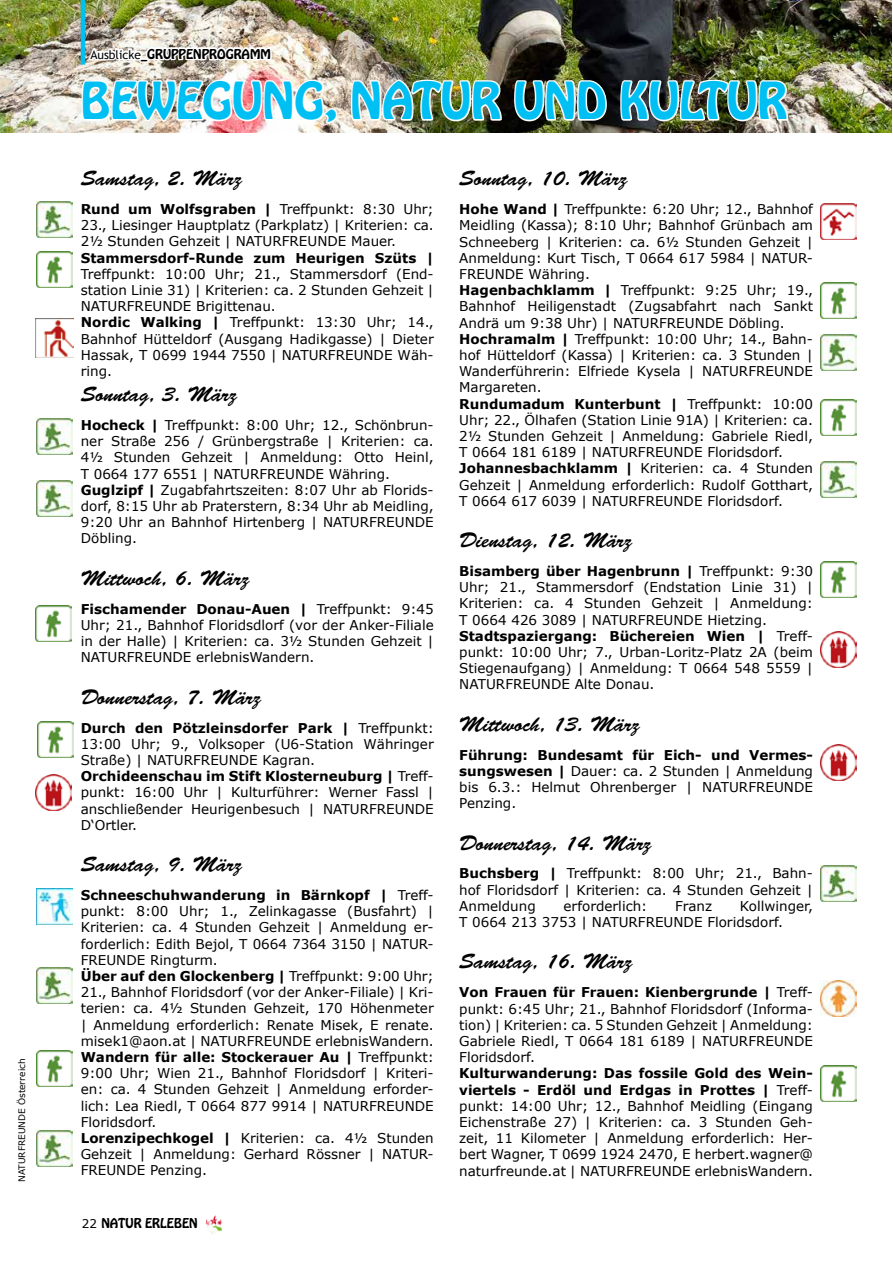
<style>
.page{position:relative;width:893px;height:1263px;background:#fff}
.page>*{position:absolute;margin:0;border:0;box-sizing:border-box;transform-origin:0 0}
.t1{font:45px "Hobo Std";color:#00c0f3}
.t2{font:21px "Brush Script Std";color:#000}
.t3{font:13.5px/16.2px "Verdana";color:#000}
.t4{font:700 13.5px "Verdana";color:#000}
.t5{font:12px "Hobo Std";color:#000}
.t6{font:9px "Verdana";color:#000}
.s1{font-family:"Trebuchet MS"}
.s2{font-weight:700}
.s3{font-family:"Verdana"}
</style>
<div class="page">
<img style="left:0;top:0;width:892px;height:133px">
<img style="left:205px;top:1215px;width:17px;height:18px">
<svg style="left:86px;top:43px;width:187px;height:23px"></svg>
<svg style="left:80px;top:78px;width:259px;height:47px"></svg>
<img style="left:349px;top:78px;width:154px;height:45px">
<img style="left:513px;top:79px;width:95px;height:44px">
<img style="left:619px;top:78px;width:171px;height:45px">
<hr style="left:81px;top:0;width:4px;height:65px;background:#00c0f3">
<img style="left:36px;top:252px;width:36px;height:36px">
<img style="left:35px;top:319px;width:38px;height:38px">
<img style="left:36px;top:202px;width:36px;height:36px">
<img style="left:36px;top:418px;width:36px;height:36px">
<img style="left:35px;top:605px;width:36px;height:36px">
<img style="left:37px;top:722px;width:36px;height:36px">
<img style="left:35px;top:774px;width:36px;height:36px">
<img style="left:36px;top:967px;width:36px;height:36px">
<img style="left:36px;top:1050px;width:36px;height:36px">
<img style="left:821px;top:283px;width:36px;height:36px">
<img style="left:821px;top:203px;width:36px;height:36px">
<img style="left:36px;top:481px;width:36px;height:36px">
<img style="left:36px;top:889px;width:36px;height:36px">
<img style="left:36px;top:1130px;width:36px;height:36px">
<img style="left:821px;top:335px;width:36px;height:36px">
<img style="left:821px;top:399px;width:36px;height:36px">
<img style="left:821px;top:461px;width:36px;height:36px">
<img style="left:821px;top:562px;width:36px;height:36px">
<img style="left:821px;top:631px;width:36px;height:36px">
<img style="left:821px;top:744px;width:36px;height:36px">
<img style="left:821px;top:865px;width:36px;height:36px">
<img style="left:821px;top:981px;width:36px;height:36px">
<img style="left:821px;top:1066px;width:36px;height:36px">
<p class="t6" style="left:16px;top:1182px;width:125px;rotate:-90deg">NATURFREUNDE Österreich</p>
<p class="t5" style="left:90px;top:45px;width:182px"><span class="s1">Ausblicke</span>_GRUPPENPROGRAMM</p>
<h1 class="t1" style="left:81px;top:70px;width:708px">BEWEGUNG, NATUR UND KULTUR</h1>
<h2 class="t2" style="left:81px;top:167px;width:163px">Samstag, 2. März</h2>
<p class="t3" style="left:81px;top:201px;width:355px;text-align:justify"><span class="s2">Rund um Wolfsgraben |</span> Treffpunkt: 8:30 Uhr; 23., Liesinger Hauptplatz (Parkplatz) | Kriterien: ca.<br>2½ Stunden Gehzeit | NATURFREUNDE Mauer.</p>
<p class="t4" style="left:81px;top:248px;width:354px">Stammersdorf-Runde zum Heurigen Szüts |</p>
<p class="t3" style="left:81px;top:266px;width:355px">Treffpunkt: 10:00 Uhr; 21., Stammersdorf (End&shy;station Linie 31) | Kriterien: ca. 2 Stunden Gehzeit | NATURFREUNDE Brigittenau.<br><span class="s2">Nordic Walking |</span> Treffpunkt: 13:30 Uhr; 14., Bahnhof Hütteldorf (Ausgang Hadikgasse) | Dieter Hassak, T 0699 1944 7550 | NATURFREUNDE Wäh&shy;ring.</p>
<h2 class="t2" style="left:81px;top:383px;width:158px">Sonntag, 3. März</h2>
<p class="t3" style="left:81px;top:417px;width:355px"><span class="s2">Hocheck |</span> Treffpunkt: 8:00 Uhr; 12., Schönbrun&shy;ner Straße 256 / Grünbergstraße | Kriterien: ca.<br>4½ Stunden Gehzeit | Anmeldung: Otto Heinl, T 0664 177 6551 | NATURFREUNDE Währing.<br><span class="s2">Guglzipf |</span> Zugabfahrtszeiten: 8:07 Uhr ab Florids&shy;dorf, 8:15 Uhr ab Praterstern, 8:34 Uhr ab Meidling, 9:20 Uhr an Bahnhof Hirtenberg | NATURFREUNDE Döbling.</p>
<h2 class="t2" style="left:81px;top:566px;width:170px">Mittwoch, 6. März</h2>
<p class="t3" style="left:81px;top:600px;width:355px;text-align:justify"><span class="s2">Fischamender Donau-Auen |</span> Treffpunkt: 9:45<br>Uhr; 21., Bahnhof Floridsdlorf (vor der Anker-Filiale in der Halle) | Kriterien: ca. 3½ Stunden Gehzeit | NATURFREUNDE erlebnisWandern.</p>
<h2 class="t2" style="left:81px;top:685px;width:182px">Donnerstag, 7. März</h2>
<p class="t3" style="left:81px;top:719px;width:355px"><span class="s2">Durch den Pötzleinsdorfer Park |</span> Treffpunkt:<br>13:00 Uhr; 9., Volksoper (U6-Station Währinger Straße) | NATURFREUNDE Kagran.<br><span class="s2">Orchideenschau im Stift Klosterneuburg |</span> Treff&shy;punkt: 16:00 Uhr | Kulturführer: Werner Fassl | anschließender Heurigenbesuch | NATURFREUNDE D‘Ortler.</p>
<h2 class="t2" style="left:81px;top:853px;width:163px">Samstag, 9. März</h2>
<p class="t3" style="left:81px;top:887px;width:355px"><span class="s2">Schneeschuhwanderung in Bärnkopf |</span> Treff&shy;punkt: 8:00 Uhr; 1., Zelinkagasse (Busfahrt) | Kriterien: ca. 4 Stunden Gehzeit | Anmeldung er&shy;forderlich: Edith Bejol, T 0664 7364 3150 | NATUR-FREUNDE Ringturm.<br><span class="s2">Über auf den Glockenberg |</span> Treffpunkt: 9:00 Uhr; 21., Bahnhof Floridsdorf (vor der Anker-Filiale) | Kri&shy;terien: ca. 4½ Stunden Gehzeit, 170 Höhenmeter | Anmeldung erforderlich: Renate Misek, E renate. misek1@aon.at | NATURFREUNDE erlebnisWandern.<br><span class="s2">Wandern für alle: Stockerauer Au |</span> Treffpunkt:<br>9:00 Uhr; Wien 21., Bahnhof Floridsdorf | Kriteri&shy;en: ca. 4 Stunden Gehzeit | Anmeldung erforder&shy;lich: Lea Riedl, T 0664 877 9914 | NATURFREUNDE Floridsdorf.<br><span class="s2">Lorenzipechkogel |</span> Kriterien: ca. 4½ Stunden Gehzeit | Anmeldung: Gerhard Rössner | NATUR-FREUNDE Penzing.</p>
<p class="t5" style="left:82px;top:1215px;width:117px"><span class="s3">22</span> NATUR ERLEBEN</p>
<h2 class="t2" style="left:459px;top:167px;width:170px">Sonntag, 10. März</h2>
<p class="t3" style="left:459px;top:201px;width:355px"><span class="s2">Hohe Wand |</span> Treffpunkte: 6:20 Uhr; 12., Bahnhof Meidling (Kassa); 8:10 Uhr; Bahnhof Grünbach am Schneeberg | Kriterien: ca. 6½ Stunden Gehzeit | Anmeldung: Kurt Tisch, T 0664 617 5984 | NATUR-FREUNDE Währing.<br><span class="s2">Hagenbachklamm |</span> Treffpunkt: 9:25 Uhr; 19., Bahnhof Heiligenstadt (Zugsabfahrt nach Sankt Andrä um 9:38 Uhr) | NATURFREUNDE Döbling.<br><span class="s2">Hochramalm |</span> Treffpunkt: 10:00 Uhr; 14., Bahn&shy;hof Hütteldorf (Kassa) | Kriterien: ca. 3 Stunden | Wanderführerin: Elfriede Kysela | NATURFREUNDE Margareten.<br><span class="s2">Rundumadum Kunterbunt |</span> Treffpunkt: 10:00<br>Uhr; 22., Ölhafen (Station Linie 91A) | Kriterien: ca.<br>2½ Stunden Gehzeit | Anmeldung: Gabriele Riedl, T 0664 181 6189 | NATURFREUNDE Floridsdorf.<br><span class="s2">Johannesbachklamm |</span> Kriterien: ca. 4 Stunden Gehzeit | Anmeldung erforderlich: Rudolf Gotthart, T 0664 617 6039 | NATURFREUNDE Floridsdorf.</p>
<h2 class="t2" style="left:459px;top:529px;width:174px">Dienstag, 12. März</h2>
<p class="t3" style="left:459px;top:563px;width:355px"><span class="s2">Bisamberg über Hagenbrunn |</span> Treffpunkt: 9:30<br>Uhr; 21., Stammersdorf (Endstation Linie 31) | Kriterien: ca. 4 Stunden Gehzeit | Anmeldung:<br>T 0664 426 3089 | NATURFREUNDE Hietzing.<br><span class="s2">Stadtspaziergang: Büchereien Wien |</span> Treff&shy;punkt: 10:00 Uhr; 7., Urban-Loritz-Platz 2A (beim Stiegenaufgang) | Anmeldung: T 0664 548 5559 | NATURFREUNDE Alte Donau.</p>
<h2 class="t2" style="left:459px;top:712px;width:182px">Mittwoch, 13. März</h2>
<p class="t3" style="left:459px;top:746px;width:355px;text-align:justify"><span class="s2">Führung: Bundesamt für Eich- und Vermes&shy;sungswesen |</span> Dauer: ca. 2 Stunden | Anmeldung bis 6.3.: Helmut Ohrenberger | NATURFREUNDE Penzing.</p>
<h2 class="t2" style="left:459px;top:831px;width:194px">Donnerstag, 14. März</h2>
<p class="t3" style="left:459px;top:865px;width:355px;text-align:justify"><span class="s2">Buchsberg |</span> Treffpunkt: 8:00 Uhr; 21., Bahn&shy;hof Floridsdorf | Kriterien: ca. 4 Stunden Gehzeit | Anmeldung</p>
<p class="t3" style="left:564px;top:898px;width:85px">erforderlich:</p>
<p class="t3" style="left:675px;top:898px;width:39px">Franz</p>
<p class="t3" style="left:459px;top:898px;width:355px;text-indent:281px">Kollwinger,<br>T 0664 213 3753 | NATURFREUNDE Floridsdorf.</p>
<h2 class="t2" style="left:459px;top:950px;width:175px">Samstag, 16. März</h2>
<p class="t3" style="left:459px;top:984px;width:355px;text-align:justify"><span class="s2">Von Frauen für Frauen: Kienbergrunde |</span> Treff&shy;punkt: 6:45 Uhr; 21., Bahnhof Floridsdorf (Informa&shy;tion) | Kriterien: ca. 5 Stunden Gehzeit | Anmeldung:<br>Gabriele Riedl, T 0664 181 6189 | NATURFREUNDE Floridsdorf.</p>
<p class="t3" style="left:459px;top:1065px;width:355px;text-align:justify"><span class="s2">Kulturwanderung: Das fossile Gold des Wein&shy;viertels - Erdöl und Erdgas in Prottes |</span> Treff&shy;punkt: 14:00 Uhr; 12., Bahnhof Meidling (Eingang Eichenstraße 27) | Kriterien: ca. 3 Stunden Geh&shy;zeit, 11 Kilometer | Anmeldung erforderlich: Her&shy;bert Wagner, T 0699 1924 2470, E herbert.wagner@ naturfreunde.at | NATURFREUNDE erlebnisWandern.</p>
</div>
